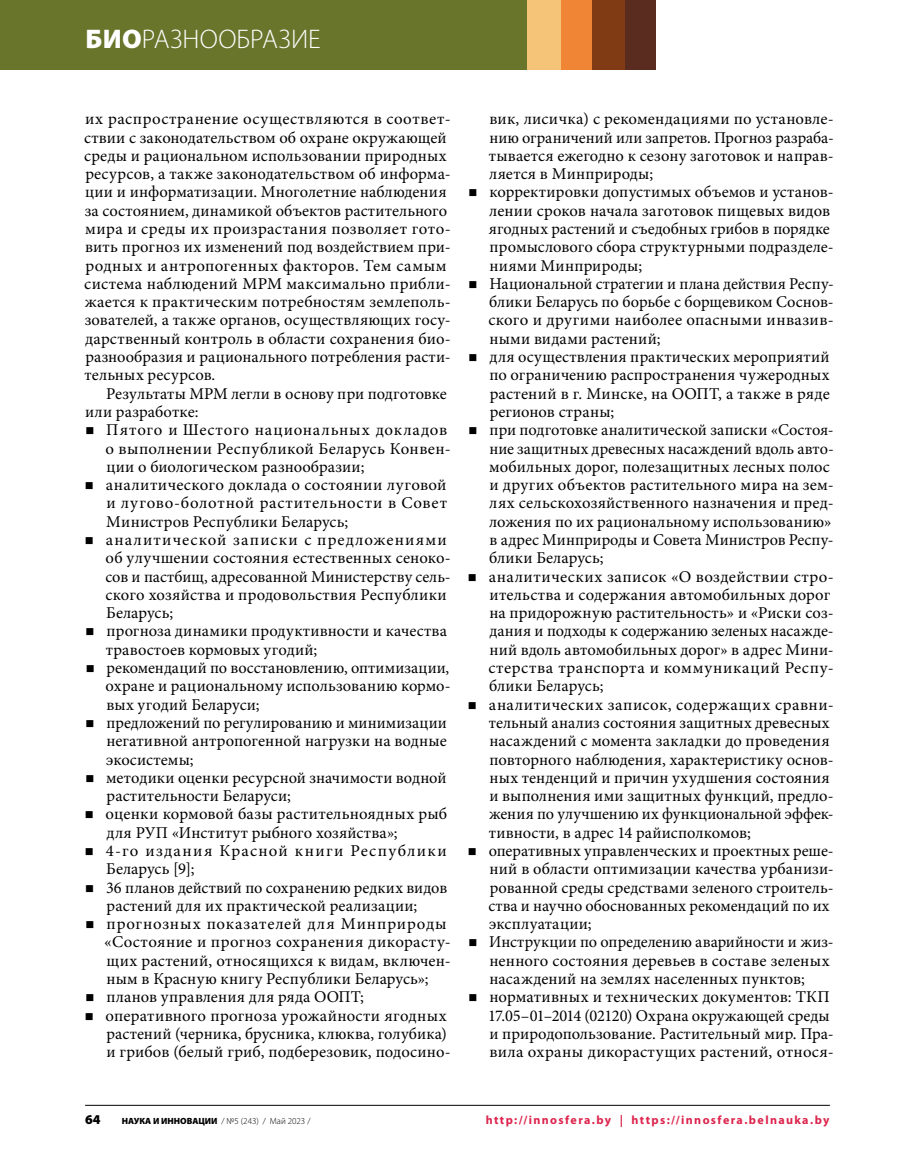
<style>
.page{position:relative;width:915px;height:1170px;background:#fff}
.page>*{position:absolute;margin:0;border:0;box-sizing:border-box;transform-origin:0 0}
.t1{font:300 27px "Myriad Pro";color:#fff}
.t2{font:16.5px/18.3px "Minion Pro";letter-spacing:.01em;color:#000}
.t3{font:900 13.5px "Myriad Pro";color:#000}
.t4{font:700 12px "Myriad Pro";letter-spacing:.115em;color:#dd244d}
.t5{font:300 9px "Myriad Pro";color:#000}
.s1{font-weight:900}
</style>
<div class="page">
<hr style="left:85px;top:1104px;width:744px;height:1px;background:#000">
<div style="left:0;top:0;width:574px;height:70px;background:#68752b"></div>
<div style="left:622px;top:0;width:33px;height:70px;background:#5a2b1f"></div>
<div style="left:591px;top:0;width:33px;height:70px;background:#813b14"></div>
<div style="left:558px;top:0;width:33px;height:70px;background:#f08535"></div>
<div style="left:527px;top:0;width:33px;height:70px;background:#f5c479"></div>
<h1 class="t1" style="left:85px;top:25px;width:237px"><span class="s1">БИО</span>РАЗНООБРАЗИЕ</h1>
<p class="t2" style="left:84px;top:110px;width:368px">их распространение осуществляются в соответ&shy;ствии с законодательством об охране окружающей среды и рациональном использовании природных ресурсов, а также законодательством об информа&shy;ции и информатизации. Многолетние наблюдения за состоянием, динамикой объектов растительного мира и среды их произрастания позволяет гото&shy;вить прогноз их изменений под воздействием при&shy;родных и антропогенных факторов. Тем самым система наблюдений МРМ максимально прибли&shy;жается к практическим потребностям землеполь&shy;зователей, а также органов, осуществляющих госу&shy;дарственный контроль в области сохранения био&shy;разнообразия и рационального потребления расти&shy;тельных ресурсов.</p>
<p class="t2" style="left:85px;top:384px;width:363px;text-indent:21px">Результаты МРМ легли в основу при подготовке или разработке:</p>
<p class="t2" style="left:104px;top:421px;width:348px">Пятого и Шестого национальных докладов о выполнении Республикой Беларусь Конвен&shy;ции о биологическом разнообразии; аналитического доклада о состоянии луговой и лугово-болотной растительности в Совет Министров Республики Беларусь; аналитической записки с предложениями об улучшении состояния естественных сеноко&shy;сов и пастбищ, адресованной Министерству сель&shy;ского хозяйства и продовольствия Республики Беларусь;<br>прогноза динамики продуктивности и качества травостоев кормовых угодий;<br>рекомендаций по восстановлению, оптимизации, охране и рациональному использованию кормо&shy;вых угодий Беларуси;<br>предложений по регулированию и минимизации негативной антропогенной нагрузки на водные экосистемы;<br>методики оценки ресурсной значимости водной растительности Беларуси;<br>оценки кормовой базы растительноядных рыб для РУП «Институт рыбного хозяйства»;<br>4‑го издания Красной книги Республики Беларусь [9];<br>36 планов действий по сохранению редких видов растений для их практической реализации; прогнозных показателей для Минприроды «Состояние и прогноз сохранения дикорасту&shy;щих растений, относящихся к видам, включен&shy;ным в Красную книгу Республики Беларусь»; планов управления для ряда ООПТ; оперативного прогноза урожайности ягодных растений (черника, брусника, клюква, голубика) и грибов (белый гриб, подберезовик, подосино-</p>
<p class="t2" style="left:488px;top:110px;width:347px">вик, лисичка) с рекомендациями по установле&shy;нию ограничений или запретов. Прогноз разраба&shy;тывается ежегодно к сезону заготовок и направ&shy;ляется в Минприроды;<br>корректировки допустимых объемов и установ&shy;лении сроков начала заготовок пищевых видов ягодных растений и съедобных грибов в порядке промыслового сбора структурными подразделе&shy;ниями Минприроды;<br>Национальной стратегии и плана действия Респу&shy;блики Беларусь по борьбе с борщевиком Соснов&shy;ского и другими наиболее опасными инвазив&shy;ными видами растений;<br>для осуществления практических мероприятий по ограничению распространения чужеродных растений в г. Минске, на ООПТ, а также в ряде регионов страны;<br>при подготовке аналитической записки «Состоя&shy;ние защитных древесных насаждений вдоль авто&shy;мобильных дорог, полезащитных лесных полос и других объектов растительного мира на зем&shy;лях сельскохозяйственного назначения и пред&shy;ложения по их рациональному использованию» в адрес Минприроды и Совета Министров Респу&shy;блики Беларусь;<br>аналитических записок «О воздействии стро&shy;ительства и содержания автомобильных дорог на придорожную растительность» и «Риски соз&shy;дания и подходы к содержанию зеленых насажде&shy;ний вдоль автомобильных дорог» в адрес Мини&shy;стерства транспорта и коммуникаций Респу&shy;блики Беларусь;<br>аналитических записок, содержащих сравни&shy;тельный анализ состояния защитных древесных насаждений с момента закладки до проведения повторного наблюдения, характеристику основ&shy;ных тенденций и причин ухудшения состояния и выполнения ими защитных функций, предло&shy;жения по улучшению их функциональной эффек&shy;тивности, в адрес 14 райисполкомов; оперативных управленческих и проектных реше&shy;ний в области оптимизации качества урбанизи&shy;рованной среды средствами зеленого строитель&shy;ства и научно обоснованных рекомендаций по их эксплуатации;<br>Инструкции по определению аварийности и жиз&shy;ненного состояния деревьев в составе зеленых насаждений на землях населенных пунктов; нормативных и технических документов: ТКП 17.05–01–2014 (02120) Охрана окружающей среды и природопользование. Растительный мир. Пра&shy;вила охраны дикорастущих растений, относя-</p>
<p class="t3" style="left:85px;top:1112px;width:17px">64</p>
<p class="t5" style="left:122px;top:1116px;width:190px"><span class="s1">НАУКА И ИННОВАЦИИ</span> / №5 (243) / Май 2023 /</p>
<p class="t4" style="left:485px;top:1113px;width:345px">http://innosfera.by | https://innosfera.belnauka.by</p>
</div>
